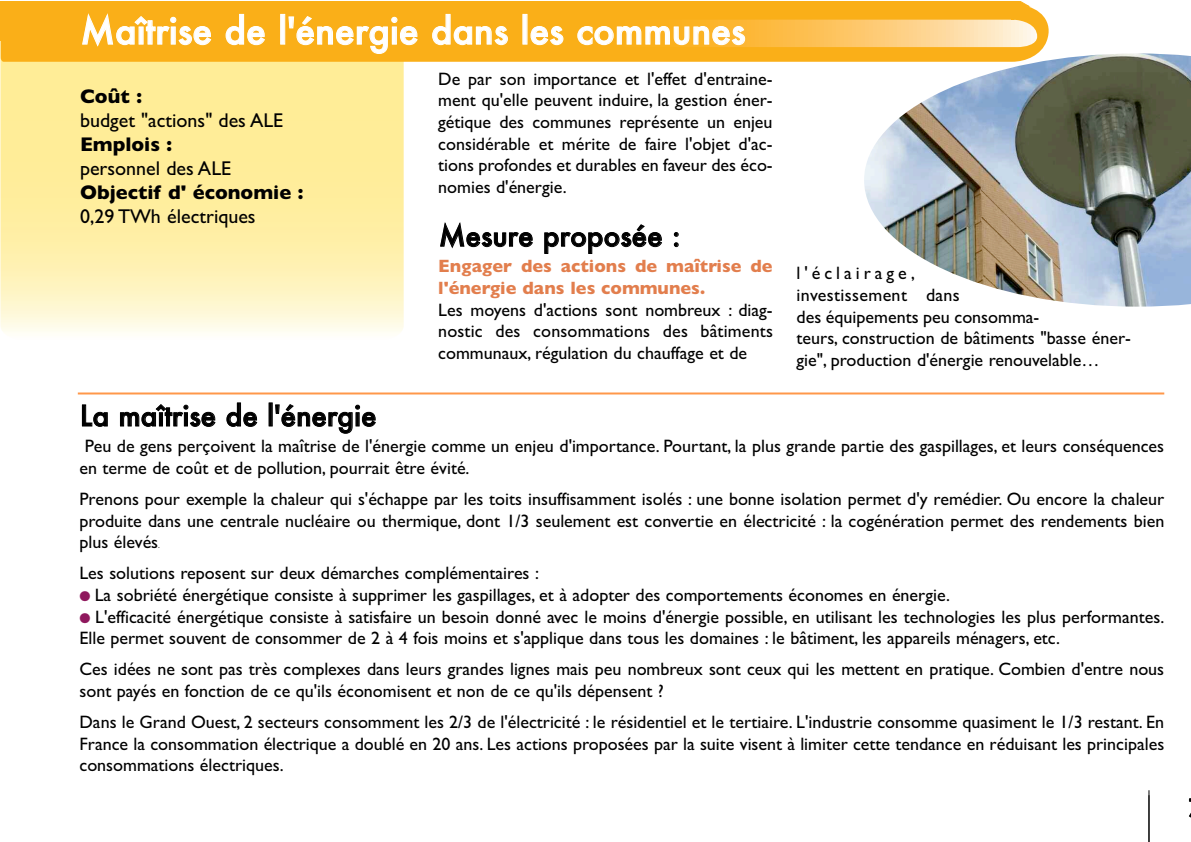
<style>
.page{position:relative;width:1191px;height:842px;background:#fff}
.page>*{position:absolute;margin:0;border:0;box-sizing:border-box;transform-origin:0 0}
.t1{font:500 36px "Futura";color:#fff}
.t2{font:500 28px "Futura";color:#000}
.t3{font:20px "Gill Sans";color:#000}
.t4{font:700 20px "Gill Sans";color:#000}
.t5{font:18px/21.6px "Gill Sans";color:#000}
.t6{font:700 18px/21.6px "Gill Sans";color:#e27e4d}
.t7{font:8px "Gill Sans";color:#000}
.s1{color:#8f185d}
</style>
<div class="page">
<svg style="left:0;top:41px;width:404px;height:292px;background:#feefa9"></svg>
<svg style="left:1px;top:6px;width:1048px;height:56px;background:#fab326"></svg>
<svg style="left:0;top:2px;width:1030px;height:39px;background:#fab428"></svg>
<hr style="left:1148px;top:790px;width:1px;height:52px;background:#000">
<hr style="left:78px;top:392px;width:1086px;height:2px;background:#ff984a">
<img style="left:864px;top:53px;width:326px;height:254px">
<h1 class="t1" style="left:80px;top:6px;width:667px">Maîtrise de l'énergie dans les communes</h1>
<p class="t4" style="left:80px;top:84px;width:63px">Coût :</p>
<p class="t3" style="left:80px;top:109px;width:205px">budget "actions" des ALE</p>
<p class="t4" style="left:80px;top:132px;width:94px">Emplois :</p>
<p class="t3" style="left:80px;top:157px;width:153px">personnel des ALE</p>
<p class="t4" style="left:80px;top:181px;width:225px">Objectif d' économie :</p>
<p class="t3" style="left:80px;top:205px;width:177px">0,29 TWh électriques</p>
<p class="t5" style="left:438px;top:68px;width:336px;text-align:justify">De par son importance et l'effet d'entraine&shy;ment qu'elle peuvent induire, la gestion éner&shy;gétique des communes représente un enjeu considérable et mérite de faire l'objet d'ac&shy;tions profondes et durables en faveur des éco&shy;nomies d'énergie.</p>
<h2 class="t2" style="left:439px;top:217px;width:243px">Mesure proposée :</h2>
<p class="t6" style="left:438px;top:255px;width:336px">Engager des actions de maîtrise de l'énergie dans les communes.</p>
<p class="t5" style="left:438px;top:299px;width:336px;text-align:justify">Les moyens d'actions sont nombreux : diag&shy;nostic des consommations des bâtiments communaux, régulation du chauffage et de</p>
<p class="t5" style="left:796px;top:262px;width:336px">l'éclairage,<br>investissement dans<br>des équipements peu consomma-<br>teurs, construction de bâtiments "basse éner&shy;gie", production d'énergie renouvelable…</p>
<h2 class="t2" style="left:80px;top:396px;width:298px">La maîtrise de l'énergie</h2>
<p class="t5" style="left:79px;top:435px;width:1086px;text-indent:5px">Peu de gens perçoivent la maîtrise de l'énergie comme un enjeu d'importance. Pourtant, la plus grande partie des gaspillages, et leurs conséquences en terme de coût et de pollution, pourrait être évité.</p>
<p class="t5" style="left:79px;top:488px;width:1086px;text-align:justify">Prenons pour exemple la chaleur qui s'échappe par les toits insuffisamment isolés : une bonne isolation permet d'y remédier. Ou encore la chaleur produite dans une centrale nucléaire ou thermique, dont 1/3 seulement est convertie en électricité : la cogénération permet des rendements bien plus élevés</p>
<p class="t7" style="left:158px;top:541px;width:3px">.</p>
<p class="t5" style="left:79px;top:562px;width:461px">Les solutions reposent sur deux démarches complémentaires :</p>
<p class="t5" style="left:79px;top:584px;width:872px"><span class="s1">●</span> La sobriété énergétique consiste à supprimer les gaspillages, et à adopter des comportements économes en énergie.</p>
<p class="t5" style="left:79px;top:606px;width:1086px"><span class="s1">●</span> L'efficacité énergétique consiste à satisfaire un besoin donné avec le moins d'énergie possible, en utilisant les technologies les plus performantes.<br>Elle permet souvent de consommer de 2 à 4 fois moins et s'applique dans tous les domaines : le bâtiment, les appareils ménagers, etc.</p>
<p class="t5" style="left:79px;top:658px;width:1086px">Ces idées ne sont pas très complexes dans leurs grandes lignes mais peu nombreux sont ceux qui les mettent en pratique. Combien d'entre nous sont payés en fonction de ce qu'ils économisent et non de ce qu'ils dépensent ?</p>
<p class="t5" style="left:79px;top:711px;width:1086px;text-align:justify">Dans le Grand Ouest, 2 secteurs consomment les 2/3 de l'électricité : le résidentiel et le tertiaire. L'industrie consomme quasiment le 1/3 restant. En France la consommation électrique a doublé en 20 ans. Les actions proposées par la suite visent à limiter cette tendance en réduisant les principales consommations électriques.</p>
</div>
